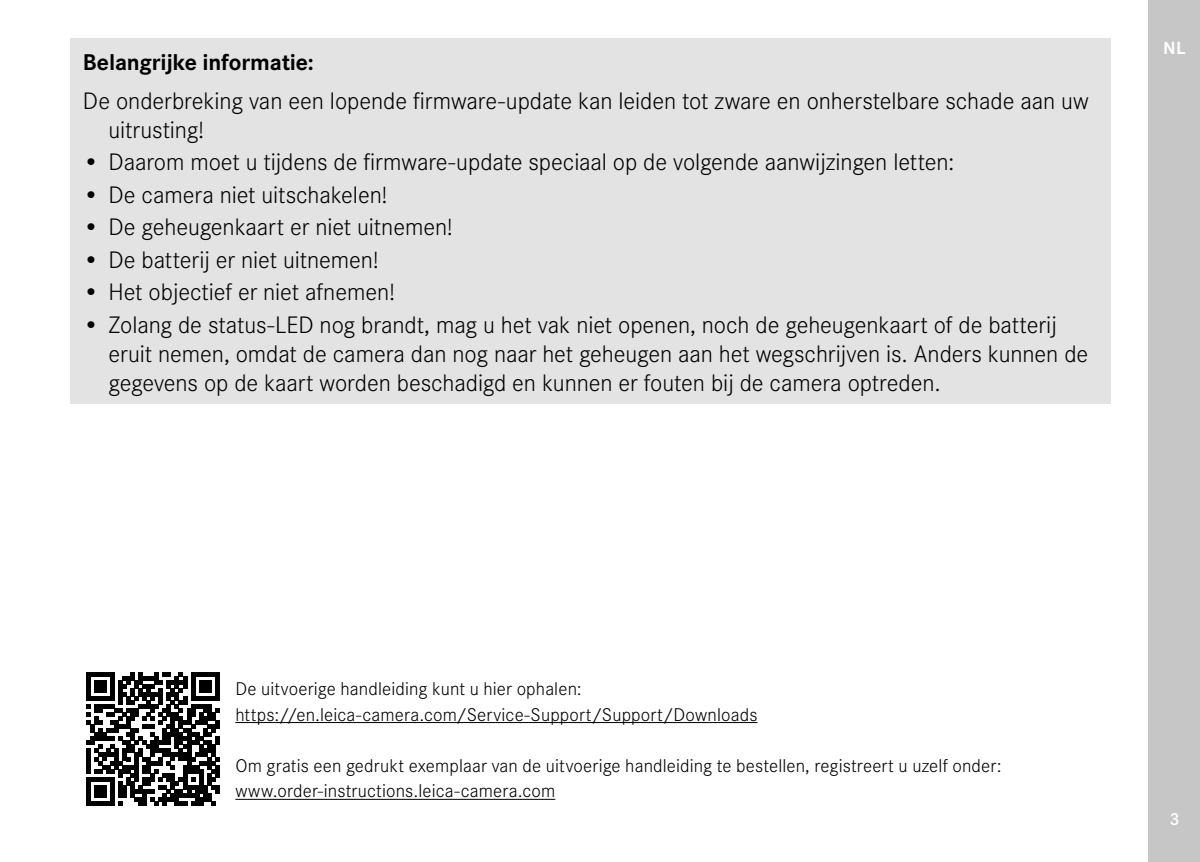
<style>
.page{position:relative;width:1200px;height:862px;background:#fff}
.page>*{position:absolute;margin:0;border:0;box-sizing:border-box;transform-origin:0 0}
.Listing__Feature_Selection_List_RNs{font:300 24.75px/29.2px "Corporate S";letter-spacing:-.005em;color:#000}
.Heading____Heading_01_blind{font:700 23.62px "Corporate S";letter-spacing:-.01em;color:#000}
.Text____Body_Text{font:300 19.12px "Corporate S";letter-spacing:.005em;color:#000}
.t1{font:700 18.22px "Corporate S";color:#fff}
.t2{font:600 18px "Corporate S";color:#fff}
</style>
<div class="page">
<div style="left:1148px;top:0;width:51px;height:861px;background:#c6c6c6"></div>
<div style="left:70px;top:38px;width:1040px;height:366px;background:#e3e3e3"></div>
<hr style="left:235px;top:721px;width:522px;height:1px;background:#000">
<hr style="left:235px;top:798px;width:320px;height:1px;background:#000">
<svg style="left:86px;top:672px;width:133px;height:132px"></svg>
<p class="Heading____Heading_01_blind" style="left:83px;top:43px;width:232px">Belangrijke informatie:</p>
<p class="Listing__Feature_Selection_List_RNs" style="left:108px;top:84px;width:981px;text-indent:-26px">De onderbreking van een lopende firmware-update kan leiden tot zware en onherstelbare schade aan uw uitrusting!</p>
<p class="Listing__Feature_Selection_List_RNs" style="left:83px;top:146px;width:872px">• Daarom moet u tijdens de firmware-update speciaal op de volgende aanwijzingen letten:</p>
<p class="Listing__Feature_Selection_List_RNs" style="left:83px;top:178px;width:306px">• De camera niet uitschakelen!</p>
<p class="Listing__Feature_Selection_List_RNs" style="left:83px;top:211px;width:371px">• De geheugenkaart er niet uitnemen!</p>
<p class="Listing__Feature_Selection_List_RNs" style="left:83px;top:243px;width:297px">• De batterij er niet uitnemen!</p>
<p class="Listing__Feature_Selection_List_RNs" style="left:83px;top:276px;width:313px">• Het objectief er niet afnemen!</p>
<p class="Listing__Feature_Selection_List_RNs" style="left:108px;top:308px;width:981px;text-indent:-26px">• Zolang de status-LED nog brandt, mag u het vak niet openen, noch de geheugenkaart of de batterij eruit nemen, omdat de camera dan nog naar het geheugen aan het wegschrijven is. Anders kunnen de gegevens op de kaart worden beschadigd en kunnen er fouten bij de camera optreden.</p>
<p class="t1" style="left:1162px;top:34px;width:24px">NL</p>
<p class="Text____Body_Text" style="left:235px;top:675px;width:348px">De uitvoerige handleiding kunt u hier ophalen:</p>
<p class="Text____Body_Text" style="left:235px;top:700px;width:523px">https://en.leica-camera.com/Service-Support/Support/Downloads</p>
<p class="Text____Body_Text" style="left:235px;top:751px;width:767px">Om gratis een gedrukt exemplaar van de uitvoerige handleiding te bestellen, registreert u uzelf onder:</p>
<p class="Text____Body_Text" style="left:235px;top:777px;width:321px">www.order-instructions.leica-camera.com</p>
<p class="t2" style="left:1168px;top:805px;width:11px">3</p>
</div>
